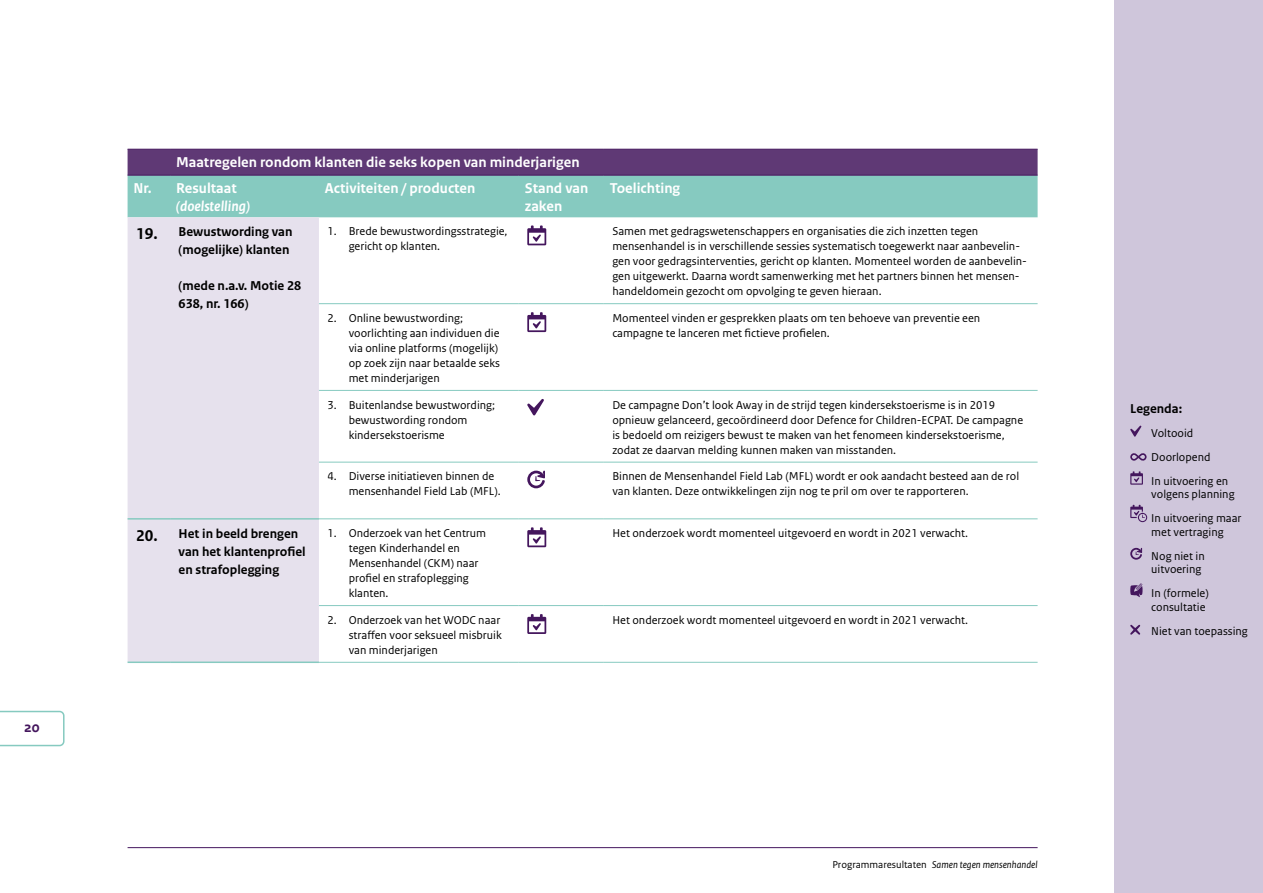
<style>
.page{position:relative;width:1263px;height:893px;background:#fff}
.page>*{position:absolute;margin:0;border:0;box-sizing:border-box;transform-origin:0 0}
.Cijfer{font:700 16.5px "Rijksoverheid Sans Text";color:#000}
._30_RO_Tabel_Kop{font:700 15px "Rijksoverheid Sans Text";color:#fff}
.Tabel_kop{font:700 15px/18px "Rijksoverheid Sans Text";color:#fff}
.Tabel_kop-2{font:italic 700 15px/18px "Rijksoverheid Sans Text";color:#fff}
.t1{font:700 15px "Rijksoverheid Sans Text TT";color:#44165d}
.Resultaat{font:700 13.5px/18px "Rijksoverheid Sans Text";color:#000}
._32_RO_Tabel_Broodte{font:12px/15px "Rijksoverheid Sans Text";color:#000}
.t2{font:italic 10.5px "Rijksoverheid Sans Text";color:#000}
.s1{font-style:normal}
</style>
<div class="page">
<hr style="left:128px;top:847px;width:909px;height:1px;background:#44165d">
<svg style="left:0;top:711px;width:65px;height:35px"></svg>
<div style="left:1114px;top:0;width:149px;height:893px;background:#cfc6db"></div>
<svg style="left:1130px;top:426px;width:11px;height:11px"></svg>
<svg style="left:1130px;top:453px;width:16px;height:8px"></svg>
<svg style="left:1130px;top:471px;width:13px;height:14px"></svg>
<svg style="left:1130px;top:505px;width:17px;height:17px"></svg>
<svg style="left:1130px;top:548px;width:12px;height:12px"></svg>
<svg style="left:1130px;top:583px;width:12px;height:14px"></svg>
<svg style="left:1130px;top:625px;width:10px;height:10px"></svg>
<svg style="left:128px;top:150px;width:909px;height:67px;background:#7792a3"></svg>
<div style="left:128px;top:217px;width:191px;height:444px;background:#e6e1ed"></div>
<hr style="left:128px;top:518px;width:42px;height:2px;background:#86cac0">
<hr style="left:170px;top:518px;width:149px;height:2px;background:#86cac0">
<hr style="left:128px;top:661px;width:42px;height:2px;background:#86cac0">
<hr style="left:170px;top:661px;width:149px;height:2px;background:#86cac0">
<hr style="left:128px;top:149px;width:42px;height:1px;background:#44165d">
<hr style="left:128px;top:175px;width:42px;height:1px;background:#44165d">
<hr style="left:170px;top:149px;width:149px;height:1px;background:#44165d">
<hr style="left:319px;top:149px;width:200px;height:1px;background:#44165d">
<hr style="left:519px;top:149px;width:85px;height:1px;background:#44165d">
<hr style="left:604px;top:149px;width:433px;height:1px;background:#44165d">
<hr style="left:170px;top:175px;width:149px;height:1px;background:#44165d">
<hr style="left:319px;top:175px;width:200px;height:1px;background:#44165d">
<hr style="left:519px;top:175px;width:85px;height:1px;background:#44165d">
<hr style="left:604px;top:175px;width:433px;height:1px;background:#44165d">
<hr style="left:319px;top:303px;width:200px;height:1px;background:#86cac0">
<hr style="left:519px;top:303px;width:85px;height:1px;background:#86cac0">
<hr style="left:604px;top:303px;width:433px;height:1px;background:#86cac0">
<hr style="left:319px;top:390px;width:200px;height:1px;background:#86cac0">
<hr style="left:519px;top:390px;width:85px;height:1px;background:#86cac0">
<hr style="left:604px;top:390px;width:433px;height:1px;background:#86cac0">
<hr style="left:319px;top:462px;width:200px;height:1px;background:#86cac0">
<hr style="left:519px;top:462px;width:85px;height:1px;background:#86cac0">
<hr style="left:604px;top:462px;width:433px;height:1px;background:#86cac0">
<hr style="left:319px;top:518px;width:200px;height:1px;background:#86cac0">
<hr style="left:519px;top:518px;width:85px;height:1px;background:#86cac0">
<hr style="left:604px;top:518px;width:433px;height:1px;background:#86cac0">
<hr style="left:319px;top:605px;width:200px;height:1px;background:#86cac0">
<hr style="left:519px;top:605px;width:85px;height:1px;background:#86cac0">
<hr style="left:604px;top:605px;width:433px;height:1px;background:#86cac0">
<hr style="left:319px;top:662px;width:200px;height:1px;background:#86cac0">
<hr style="left:519px;top:662px;width:85px;height:1px;background:#86cac0">
<hr style="left:604px;top:662px;width:433px;height:1px;background:#86cac0">
<svg style="left:527px;top:225px;width:19px;height:20px"></svg>
<svg style="left:527px;top:312px;width:19px;height:20px"></svg>
<svg style="left:527px;top:399px;width:17px;height:16px"></svg>
<svg style="left:527px;top:471px;width:18px;height:17px"></svg>
<svg style="left:527px;top:527px;width:19px;height:20px"></svg>
<svg style="left:527px;top:614px;width:19px;height:20px"></svg>
<p class="t1" style="left:24px;top:719px;width:17px">20</p>
<p class="_30_RO_Tabel_Kop" style="left:176px;top:154px;width:405px">Maatregelen rondom klanten die seks kopen van minderjarigen</p>
<p class="Tabel_kop" style="left:134px;top:180px;width:20px">Nr.</p>
<p class="Tabel_kop-2" style="left:176px;top:180px;width:75px"><span class="s1">Resultaat </span>(doelstelling)</p>
<p class="Tabel_kop" style="left:325px;top:180px;width:152px">Activiteiten / producten</p>
<p class="Tabel_kop" style="left:525px;top:180px;width:65px">Stand van zaken</p>
<p class="Tabel_kop" style="left:610px;top:180px;width:72px">Toelichting</p>
<p class="Cijfer" style="left:136px;top:224px;width:23px">19.</p>
<p class="Resultaat" style="left:179px;top:223px;width:115px">Bewustwording van (mogelijke) klanten</p>
<p class="Resultaat" style="left:179px;top:277px;width:124px">(mede n.a.v. Motie 28<br>638, nr. 166)</p>
<p class="_32_RO_Tabel_Broodte" style="left:349px;top:224px;width:160px;text-indent:-21px">1. Brede bewustwordingsstrategie, gericht op klanten.</p>
<p class="_32_RO_Tabel_Broodte" style="left:612px;top:224px;width:416px">Samen met gedragswetenschappers en organisaties die zich inzetten tegen mensenhandel is in verschillende sessies systematisch toegewerkt naar aanbevelin&shy;gen voor gedragsinterventies, gericht op klanten. Momenteel worden de aanbevelin&shy;gen uitgewerkt. Daarna wordt samenwerking met het partners binnen het mensen&shy;handeldomein gezocht om opvolging te geven hieraan.</p>
<p class="_32_RO_Tabel_Broodte" style="left:349px;top:311px;width:153px;text-indent:-21px">2. Online bewustwording; voorlichting aan individuen die via online platforms (mogelijk) op zoek zijn naar betaalde seks met minderjarigen</p>
<p class="_32_RO_Tabel_Broodte" style="left:612px;top:311px;width:369px">Momenteel vinden er gesprekken plaats om ten behoeve van preventie een campagne te lanceren met fictieve profielen.</p>
<p class="_32_RO_Tabel_Broodte" style="left:349px;top:397px;width:148px;text-indent:-21px">3. Buitenlandse bewustwording; bewustwording rondom kindersekstoerisme</p>
<p class="_32_RO_Tabel_Broodte" style="left:612px;top:397px;width:412px">De campagne Don’t look Away in de strijd tegen kindersekstoerisme is in 2019 opnieuw gelanceerd, gecoördineerd door Defence for Children-ECPAT. De campagne is bedoeld om reizigers bewust te maken van het fenomeen kindersekstoerisme, zodat ze daarvan melding kunnen maken van misstanden.</p>
<p class="_32_RO_Tabel_Broodte" style="left:349px;top:469px;width:153px;text-indent:-21px">4. Diverse initiatieven binnen de mensenhandel Field Lab (MFL).</p>
<p class="_32_RO_Tabel_Broodte" style="left:612px;top:469px;width:408px">Binnen de Mensenhandel Field Lab (MFL) wordt er ook aandacht besteed aan de rol van klanten. Deze ontwikkelingen zijn nog te pril om over te rapporteren.</p>
<p class="Cijfer" style="left:136px;top:526px;width:23px">20.</p>
<p class="Resultaat" style="left:179px;top:525px;width:129px">Het in beeld brengen van het klantenprofiel en strafoplegging</p>
<p class="_32_RO_Tabel_Broodte" style="left:349px;top:526px;width:139px;text-indent:-21px">1. Onderzoek van het Centrum tegen Kinderhandel en<br>Mensenhandel (CKM) naar profiel en strafoplegging klanten.</p>
<p class="_32_RO_Tabel_Broodte" style="left:612px;top:526px;width:357px">Het onderzoek wordt momenteel uitgevoerd en wordt in 2021 verwacht.</p>
<p class="_32_RO_Tabel_Broodte" style="left:349px;top:613px;width:155px;text-indent:-21px">2. Onderzoek van het WODC naar straffen voor seksueel misbruik van minderjarigen</p>
<p class="_32_RO_Tabel_Broodte" style="left:612px;top:613px;width:357px">Het onderzoek wordt momenteel uitgevoerd en wordt in 2021 verwacht.</p>
<p class="t2" style="left:832px;top:858px;width:207px"><span class="s1">Programmaresultaten</span> Samen tegen mensenhandel</p>
<p class="Resultaat" style="left:1130px;top:399px;width:53px">Legenda:</p>
<p class="_32_RO_Tabel_Broodte" style="left:1151px;top:421px;width:78px;line-height:24px">Voltooid<br>Doorlopend<br>In uitvoering en</p>
<p class="_32_RO_Tabel_Broodte" style="left:1151px;top:482px;width:92px;line-height:24px">volgens planning<br>In uitvoering maar</p>
<p class="_32_RO_Tabel_Broodte" style="left:1151px;top:520px;width:74px;line-height:24px">met vertraging<br>Nog niet in</p>
<p class="_32_RO_Tabel_Broodte" style="left:1151px;top:557px;width:59px;line-height:24px">uitvoering<br>In (formele)</p>
<p class="_32_RO_Tabel_Broodte" style="left:1151px;top:595px;width:98px;line-height:24px">consultatie<br>Niet van toepassing</p>
</div>
